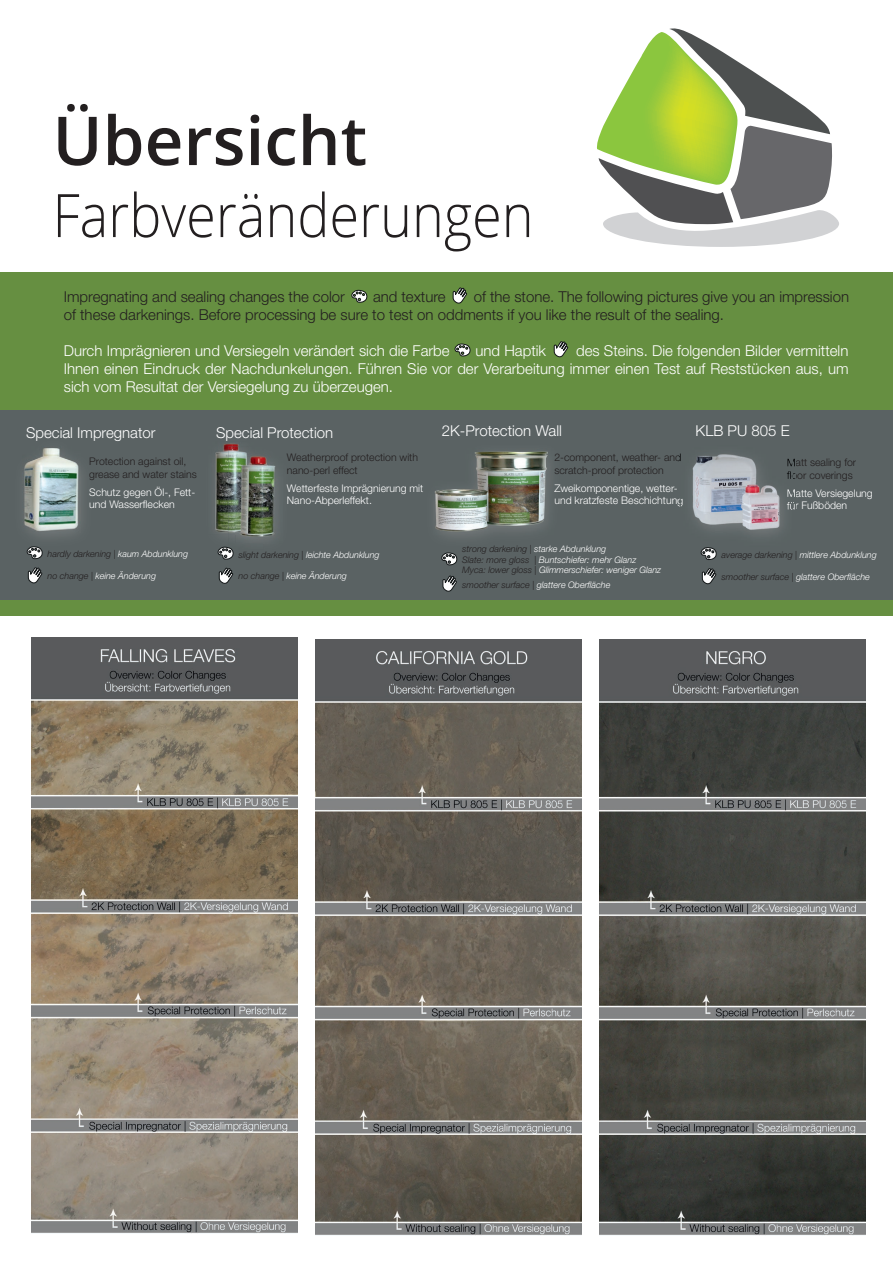
<style>
.page{position:relative;width:893px;height:1263px;background:#fff}
.page>*{position:absolute;margin:0;border:0;box-sizing:border-box;transform-origin:0 0}
.t1{font:600 67.5px "Open Sans";color:#231f20}
.t2{font:300 60px "Open Sans";color:#231f20;scale:.9 1}
.t3{font:300 15px/18px "Helvetica Neue LT Std";color:#fff;text-align:justify}
.t4{font:300 15px/18px "Helvetica Neue LT Std";color:#231f20}
.t5{font:300 10.5px/12.6px "Helvetica Neue LT Std";color:#fff}
.t6{font:300 10.5px/12.6px "Helvetica Neue LT Std";color:#231f20}
.t7{font:italic 300 9px/10.8px "Helvetica Neue LT Std";color:#fff}
.t8{font:italic 300 9px "Helvetica Neue LT Std";color:#231f20}
.s1{color:#fff}
.s2{color:#231f20}
</style>
<div class="page">
<div style="left:0;top:272px;width:893px;height:147px;background:#668f41"></div>
<img style="left:32px;top:637px;width:265px;height:596px">
<img style="left:316px;top:639px;width:265px;height:596px">
<div style="left:0;top:469px;width:893px;height:147px;background:#668f41"></div>
<img style="left:600px;top:640px;width:265px;height:595px">
<div style="left:0;top:410px;width:893px;height:190px;background:#5a6263"></div>
<img style="left:34px;top:469px;width:48px;height:68px">
<img style="left:23px;top:448px;width:57px;height:85px">
<img style="left:215px;top:443px;width:24px;height:91px">
<img style="left:229px;top:534px;width:7px;height:4px">
<img style="left:228px;top:446px;width:21px;height:88px">
<img style="left:236px;top:455px;width:43px;height:87px">
<img style="left:236px;top:454px;width:19px;height:80px">
<img style="left:443px;top:534px;width:40px;height:3px">
<img style="left:434px;top:451px;width:116px;height:83px">
<img style="left:681px;top:454px;width:108px;height:81px">
<svg style="left:678px;top:454px;width:4px;height:7px"></svg>
<svg style="left:678px;top:497px;width:4px;height:9px"></svg>
<svg style="left:787px;top:459px;width:8px;height:22px"></svg>
<svg style="left:787px;top:489px;width:8px;height:21px"></svg>
<svg style="left:453px;top:288px;width:14px;height:16px"></svg>
<svg style="left:351px;top:290px;width:17px;height:13px"></svg>
<svg style="left:554px;top:342px;width:14px;height:15px"></svg>
<svg style="left:454px;top:344px;width:17px;height:12px"></svg>
<svg style="left:28px;top:567px;width:14px;height:17px"></svg>
<svg style="left:219px;top:568px;width:14px;height:16px"></svg>
<svg style="left:443px;top:576px;width:14px;height:16px"></svg>
<svg style="left:702px;top:568px;width:14px;height:16px"></svg>
<svg style="left:27px;top:546px;width:16px;height:13px"></svg>
<svg style="left:218px;top:547px;width:16px;height:12px"></svg>
<svg style="left:441px;top:552px;width:17px;height:13px"></svg>
<svg style="left:701px;top:547px;width:16px;height:13px"></svg>
<svg style="left:597px;top:28px;width:242px;height:219px"></svg>
<h1 class="t1" style="left:52px;top:94px;width:316px">Übersicht</h1>
<h2 class="t2" style="left:52px;top:174px;width:536px">Farbveränderungen</h2>
<p class="t4" style="left:64px;top:287px;width:787px;text-indent:410px">of the stone. The following pictures give you an impression of these darkenings. Before processing be sure to test on oddments if you like the result of the sealing.</p>
<p class="t3" style="left:64px;top:341px;width:387px">Durch Imprägnieren und Versiegeln verändert sich die Farbe</p>
<p class="t3" style="left:475px;top:341px;width:72px">und Haptik</p>
<p class="t4" style="left:64px;top:287px;width:283px">Impregnating and sealing changes the color</p>
<p class="t4" style="left:373px;top:287px;width:74px">and texture</p>
<p class="t3" style="left:64px;top:341px;width:786px;text-indent:512px">des Steins. Die folgenden Bilder vermitteln Ihnen einen Eindruck der Nachdunkelungen. Führen Sie vor der Verarbeitung immer einen Test auf Reststücken aus, um sich vom Resultat der Versiegelung zu überzeugen.</p>
<p class="t3" style="left:26px;top:423px;width:131px">Special Impregnator</p>
<p class="t3" style="left:216px;top:423px;width:119px">Special Protection</p>
<p class="t3" style="left:442px;top:422px;width:122px">2K-Protection Wall</p>
<p class="t3" style="left:696px;top:422px;width:95px">KLB PU 805 E</p>
<p class="t6" style="left:89px;top:455px;width:109px">Protection against oil, grease and water stains</p>
<p class="t5" style="left:89px;top:485px;width:107px">Schutz gegen Öl-, Fett&shy;und Wasserflecken</p>
<p class="t8" style="left:48px;top:549px;width:142px">hardly darkening | <span class="s1">kaum Abdunklung</span></p>
<p class="t7" style="left:48px;top:570px;width:110px"><span class="s2">no change |</span> keine Änderung</p>
<p class="t6" style="left:287px;top:451px;width:133px">Weatherproof protection with nano-perl effect</p>
<p class="t5" style="left:287px;top:481px;width:138px">Wetterfeste Imprägnierung mit<br>Nano-Abperleffekt.</p>
<p class="t7" style="left:239px;top:549px;width:143px"><span class="s2">slight darkening |</span> leichte Abdunklung</p>
<p class="t7" style="left:239px;top:570px;width:110px"><span class="s2">no change |</span> keine Änderung</p>
<p class="t6" style="left:554px;top:451px;width:128px">2-component, weather- and scratch-proof protection</p>
<p class="t5" style="left:554px;top:481px;width:130px">Zweikomponentige, wetter&shy;und kratzfeste Beschichtung</p>
<p class="t7" style="left:462px;top:543px;width:200px"><span class="s2">strong darkening |</span> starke Abdunklung<br><span class="s2">Slate: more gloss |</span> Buntschiefer: mehr Glanz<br><span class="s2">Myca: lower gloss |</span> Glimmerschiefer: weniger Glanz</p>
<p class="t7" style="left:462px;top:579px;width:150px"><span class="s2">smoother surface |</span> glattere Oberfläche</p>
<p class="t6" style="left:787px;top:456px;width:71px">Matt sealing for floor coverings</p>
<p class="t5" style="left:787px;top:487px;width:87px">Matte Versiegelung für Fußböden</p>
<p class="t7" style="left:722px;top:549px;width:157px"><span class="s2">average darkening |</span> mittlere Abdunklung</p>
<p class="t7" style="left:722px;top:571px;width:150px"><span class="s2">smoother surface |</span> glattere Oberfläche</p>
</div>
